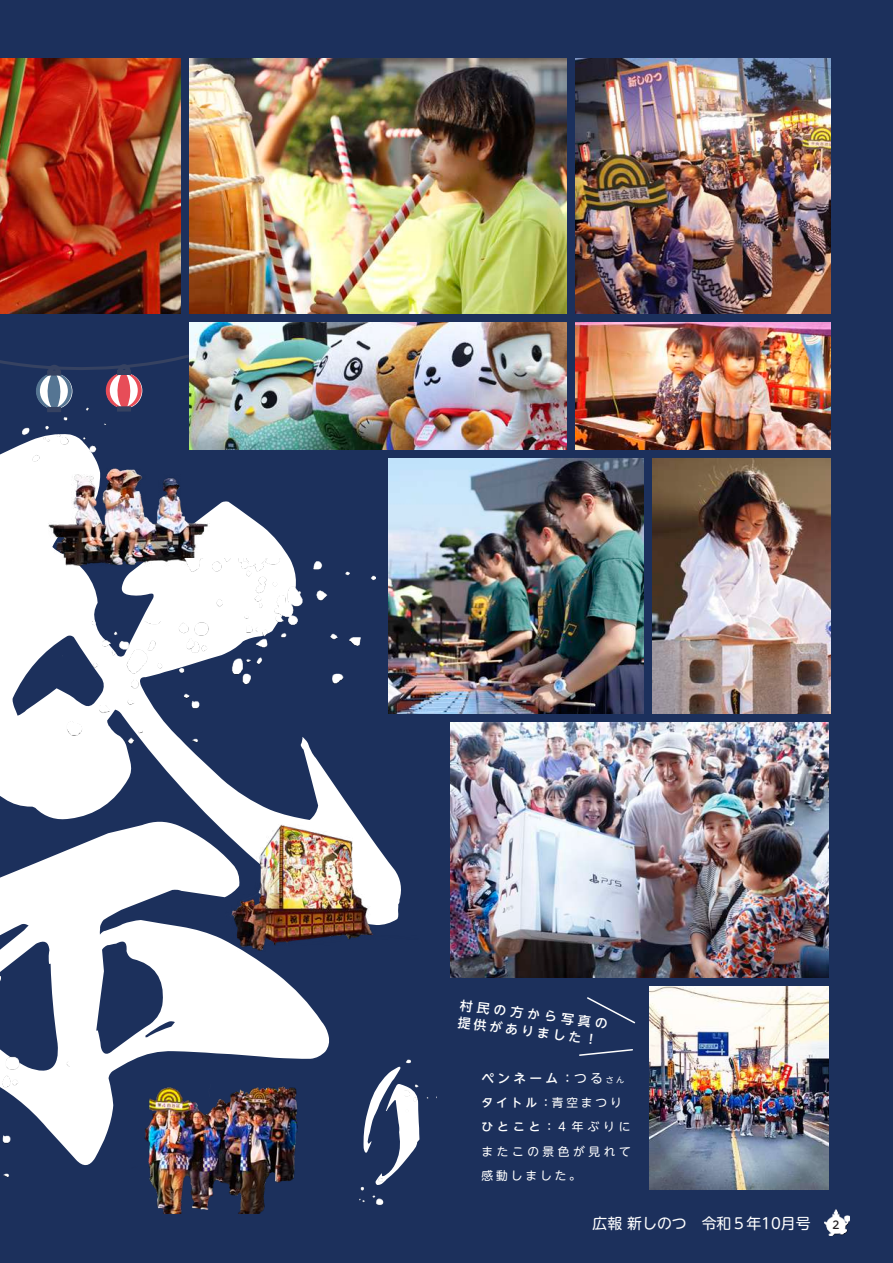
<style>
.page{position:relative;width:893px;height:1263px;background:#1c305c}
.page>*{position:absolute;margin:0;border:0;box-sizing:border-box;transform-origin:0 0}
.t1{font:14.85px "UD Shin M Go Pro";color:#fff}
.t2{font:500 12.75px/17px "PUD Shin Go NT Pr 6 N";letter-spacing:.25em;color:#fff}
.t3{font:11.7px/24.2px "UD Shin M Go Pro";letter-spacing:.305em;color:#fff}
.t4{font:500 10.65px "UD Shin M Go Pro";color:#231f20}
.s1{font-weight:400}
.s2{font-family:"UD Shin M Go Pro";font-weight:400}
.s3{font-family:"UD Shin M Go Pro";font-weight:400;font-size:8.1px}
.s4{font-family:"PUD Shin Go NT Pr 6 N";font-weight:500}
.s5{font-family:"PUD Shin Go NT Pr 6 N"}
</style>
<div class="page">
<svg style="left:0;top:280px;width:192px;height:116px"></svg>
<img style="left:825px;top:1210px;width:24px;height:25px">
<img style="left:0;top:58px;width:180px;height:256px">
<img style="left:189px;top:58px;width:378px;height:256px">
<img style="left:576px;top:58px;width:255px;height:256px">
<img style="left:189px;top:323px;width:378px;height:127px">
<img style="left:576px;top:323px;width:255px;height:127px">
<img style="left:424px;top:459px;width:219px;height:255px">
<img style="left:652px;top:459px;width:179px;height:255px">
<img style="left:451px;top:723px;width:377px;height:255px">
<img style="left:650px;top:987px;width:178px;height:202px">
<svg style="left:587px;top:997px;width:49px;height:27px"></svg>
<svg style="left:579px;top:1049px;width:54px;height:7px"></svg>
<img style="left:157px;top:1196px;width:108px;height:17px">
<img style="left:359px;top:1196px;width:25px;height:9px">
<img style="left:2px;top:396px;width:422px;height:800px">
<svg style="left:357px;top:1064px;width:67px;height:122px"></svg>
<p class="t2" style="left:461px;top:997px;width:150px;rotate:7deg">村民の方から写真の提供がありました！</p>
<p class="t2" style="left:482px;top:1070px;width:144px">ペンネーム<span class="s1">：</span><span class="s2">つる</span><span class="s3">さん</span></p>
<p class="t3" style="left:482px;top:1090px;width:151px"><span class="s4">タイトル</span><span class="s5">：</span>青空まつり<span class="s4">ひとこと</span><span class="s5">：</span>４年ぶりにまたこの景色が見れて感動しました。</p>
<p class="t1" style="left:593px;top:1211px;width:220px">広報 新しのつ　令和５年10月号</p>
<p class="t4" style="left:832px;top:1216px;width:9px">2</p>
</div>
